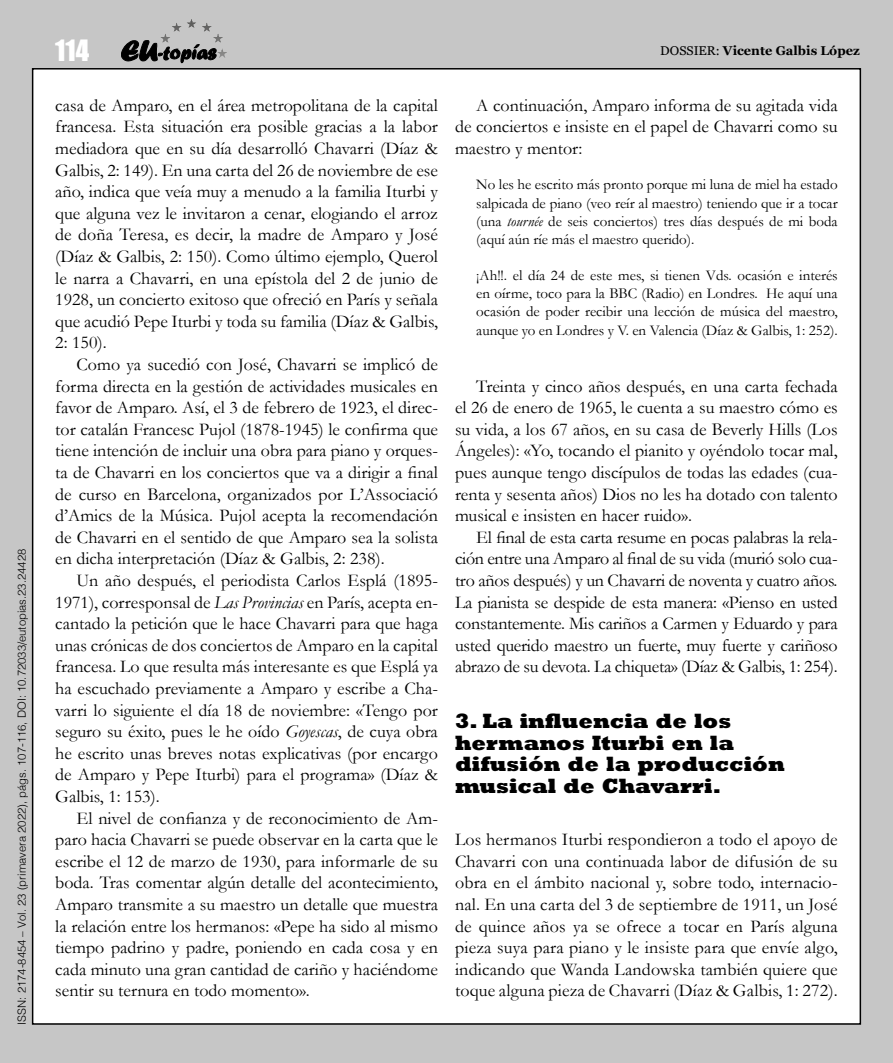
<style>
.page{position:relative;width:893px;height:1063px;background:#c6c6c6}
.page>*{position:absolute;margin:0;border:0;box-sizing:border-box;transform-origin:0 0}
.t1{font:27px "Impact";color:#fff}
.Articulo_epigrafe_2{font:800 21px/21.6px "Rockwell Std";color:#000}
.Articulo_parrafo{font:18px/21.6px "Garamond";color:#000;text-align:justify}
.Articulo_parrafo_1{font:18px/21.6px "Garamond";letter-spacing:.01em;color:#000;text-align:justify}
.Articulo_citas{font:15px/18.3px "Garamond";color:#000;text-align:justify}
.t2{font:700 12.75px "Georgia";color:#000}
.t3{font:300 11.25px "Helvetica";color:#000}
.s1{font-weight:400}
.s2{font-style:italic}
</style>
<div class="page">
<div style="left:33px;top:69px;width:827px;height:955px;background:#fff"></div>
<svg style="left:121px;top:40px;width:95px;height:23px"></svg>
<hr style="left:161px;top:19px;width:66px;height:1px;background:#585857">
<hr style="left:161px;top:20px;width:66px;height:1px;background:#595958">
<hr style="left:161px;top:21px;width:66px;height:1px;background:#5a5a59">
<hr style="left:161px;top:22px;width:66px;height:1px;background:#5c5c5b">
<hr style="left:161px;top:23px;width:66px;height:1px;background:#5d5d5c">
<hr style="left:161px;top:24px;width:66px;height:1px;background:#5f5f5e">
<hr style="left:161px;top:25px;width:66px;height:1px;background:#60605f">
<hr style="left:161px;top:26px;width:66px;height:1px;background:#626261">
<hr style="left:161px;top:27px;width:66px;height:1px;background:#636362">
<hr style="left:161px;top:28px;width:66px;height:1px;background:#656464">
<hr style="left:161px;top:29px;width:66px;height:1px;background:#666565">
<hr style="left:161px;top:30px;width:66px;height:1px;background:#676766">
<hr style="left:161px;top:31px;width:66px;height:1px;background:#696868">
<hr style="left:161px;top:32px;width:66px;height:1px;background:#6a6969">
<hr style="left:161px;top:33px;width:66px;height:1px;background:#6c6b6b">
<hr style="left:161px;top:34px;width:66px;height:1px;background:#6c6c6c">
<hr style="left:161px;top:35px;width:66px;height:1px;background:#6e6e6d">
<hr style="left:161px;top:36px;width:66px;height:1px;background:#6f6f6e">
<hr style="left:161px;top:37px;width:66px;height:1px;background:#717170">
<hr style="left:161px;top:38px;width:66px;height:1px;background:#727271">
<hr style="left:161px;top:39px;width:66px;height:1px;background:#747473">
<hr style="left:161px;top:40px;width:66px;height:1px;background:#757574">
<hr style="left:161px;top:41px;width:66px;height:1px;background:#767675">
<hr style="left:161px;top:42px;width:66px;height:1px;background:#787877">
<hr style="left:161px;top:43px;width:66px;height:1px;background:#797978">
<hr style="left:161px;top:44px;width:66px;height:1px;background:#7b7b7a">
<hr style="left:161px;top:45px;width:66px;height:1px;background:#7c7c7b">
<hr style="left:161px;top:46px;width:66px;height:1px;background:#7e7d7d">
<hr style="left:161px;top:47px;width:66px;height:1px;background:#7f7e7e">
<hr style="left:161px;top:48px;width:66px;height:1px;background:#818080">
<hr style="left:161px;top:49px;width:66px;height:1px;background:#828181">
<hr style="left:161px;top:50px;width:66px;height:1px;background:#828282">
<hr style="left:161px;top:51px;width:66px;height:1px;background:#848483">
<hr style="left:161px;top:52px;width:66px;height:1px;background:#858584">
<hr style="left:161px;top:53px;width:66px;height:1px;background:#878786">
<hr style="left:161px;top:54px;width:66px;height:1px;background:#888887">
<hr style="left:161px;top:55px;width:66px;height:1px;background:#898989">
<hr style="left:161px;top:56px;width:66px;height:1px;background:#8a8a8a">
<hr style="left:161px;top:57px;width:66px;height:1px;background:#8c8c8b">
<p class="t3" style="left:12px;top:1025px;width:477px;rotate:-90deg">ISSN: 2174-8454 – Vol. 23 (primavera 2022), págs. 107-116, DOI: 10.72033/eutopias.23.24428</p>
<h1 class="t1" style="left:55px;top:29px;width:36px">114</h1>
<p class="t2" style="left:660px;top:41px;width:201px"><span class="s1">DOSSIER:</span> Vicente Galbis López</p>
<p class="Articulo_parrafo" style="left:55px;top:94px;width:384px">casa de Amparo, en el área metropolitana de la capital francesa. Esta situación era posible gracias a la labor mediadora que en su día desarrolló Chavarri (Díaz &amp; Galbis, 2: 149). En una carta del 26 de noviembre de ese año, indica que veía muy a menudo a la familia Iturbi y que alguna vez le invitaron a cenar, elogiando el arroz de doña Teresa, es decir, la madre de Amparo y José (Díaz &amp; Galbis, 2: 150). Como último ejemplo, Querol le narra a Chavarri, en una epístola del 2 de junio de 1928, un concierto exitoso que ofreció en París y señala que acudió Pepe Iturbi y toda su familia (Díaz &amp; Galbis, 2: 150).</p>
<p class="Articulo_parrafo" style="left:55px;top:353px;width:384px;text-indent:21px">Como ya sucedió con José, Chavarri se implicó de forma directa en la gestión de actividades musicales en favor de Amparo. Así, el 3 de febrero de 1923, el direc&shy;tor catalán Francesc Pujol (1878-1945) le confirma que tiene intención de incluir una obra para piano y orques&shy;ta de Chavarri en los conciertos que va a dirigir a final de curso en Barcelona, organizados por L’Associació d’Amics de la Música. Pujol acepta la recomendación de Chavarri en el sentido de que Amparo sea la solista en dicha interpretación (Díaz &amp; Galbis, 2: 238).</p>
<p class="Articulo_parrafo" style="left:55px;top:569px;width:384px;text-indent:21px">Un año después, el periodista Carlos Esplá (1895- 1971), corresponsal de <span class="s2">Las Provincias</span> en París, acepta en&shy;cantado la petición que le hace Chavarri para que haga unas crónicas de dos conciertos de Amparo en la capital francesa. Lo que resulta más interesante es que Esplá ya ha escuchado previamente a Amparo y escribe a Cha&shy;varri lo siguiente el día 18 de noviembre: «Tengo por seguro su éxito, pues le he oído <span class="s2">Goyescas</span>, de cuya obra he escrito unas breves notas explicativas (por encargo de Amparo y Pepe Iturbi) para el programa» (Díaz &amp; Galbis, 1: 153).</p>
<p class="Articulo_parrafo" style="left:55px;top:807px;width:384px;text-indent:21px">El nivel de confianza y de reconocimiento de Am&shy;paro hacia Chavarri se puede observar en la carta que le escribe el 12 de marzo de 1930, para informarle de su boda. Tras comentar algún detalle del acontecimiento, Amparo transmite a su maestro un detalle que muestra la relación entre los hermanos: «Pepe ha sido al mismo tiempo padrino y padre, poniendo en cada cosa y en cada minuto una gran cantidad de cariño y haciéndome sentir su ternura en todo momento».</p>
<p class="Articulo_parrafo" style="left:455px;top:94px;width:384px;text-indent:21px">A continuación, Amparo informa de su agitada vida de conciertos e insiste en el papel de Chavarri como su maestro y mentor:</p>
<p class="Articulo_citas" style="left:476px;top:175px;width:363px">No les he escrito más pronto porque mi luna de miel ha estado salpicada de piano (veo reír al maestro) teniendo que ir a tocar (una <span class="s2">tournée</span> de seis conciertos) tres días después de mi boda (aquí aún ríe más el maestro querido).</p>
<p class="Articulo_citas" style="left:476px;top:265px;width:363px">¡Ah!!. el día 24 de este mes, si tienen Vds. ocasión e interés en oírme, toco para la BBC (Radio) en Londres. He aquí una ocasión de poder recibir una lección de música del maestro, aunque yo en Londres y V. en Valencia (Díaz &amp; Galbis, 1: 252).</p>
<p class="Articulo_parrafo" style="left:455px;top:375px;width:384px;text-indent:21px">Treinta y cinco años después, en una carta fechada el 26 de enero de 1965, le cuenta a su maestro cómo es su vida, a los 67 años, en su casa de Beverly Hills (Los Ángeles): «Yo, tocando el pianito y oyéndolo tocar mal, pues aunque tengo discípulos de todas las edades (cua&shy;renta y sesenta años) Dios no les ha dotado con talento musical e insisten en hacer ruido».</p>
<p class="Articulo_parrafo" style="left:455px;top:526px;width:384px;text-indent:21px">El final de esta carta resume en pocas palabras la rela&shy;ción entre una Amparo al final de su vida (murió solo cua&shy;tro años después) y un Chavarri de noventa y cuatro años.<br>La pianista se despide de esta manera: «Pienso en usted constantemente. Mis cariños a Carmen y Eduardo y para usted querido maestro un fuerte, muy fuerte y cariñoso abrazo de su devota. La chiqueta» (Díaz &amp; Galbis, 1: 254).</p>
<p class="Articulo_epigrafe_2" style="left:455px;top:710px;width:331px">3. La influencia de los hermanos Iturbi en la difusión de la producción musical de Chavarri.</p>
<p class="Articulo_parrafo_1" style="left:455px;top:828px;width:384px">Los hermanos Iturbi respondieron a todo el apoyo de Chavarri con una continuada labor de difusión de su obra en el ámbito nacional y, sobre todo, internacio&shy;nal. En una carta del 3 de septiembre de 1911, un José de quince años ya se ofrece a tocar en París alguna pieza suya para piano y le insiste para que envíe algo, indicando que Wanda Landowska también quiere que toque alguna pieza de Chavarri (Díaz &amp; Galbis, 1: 272).</p>
</div>
